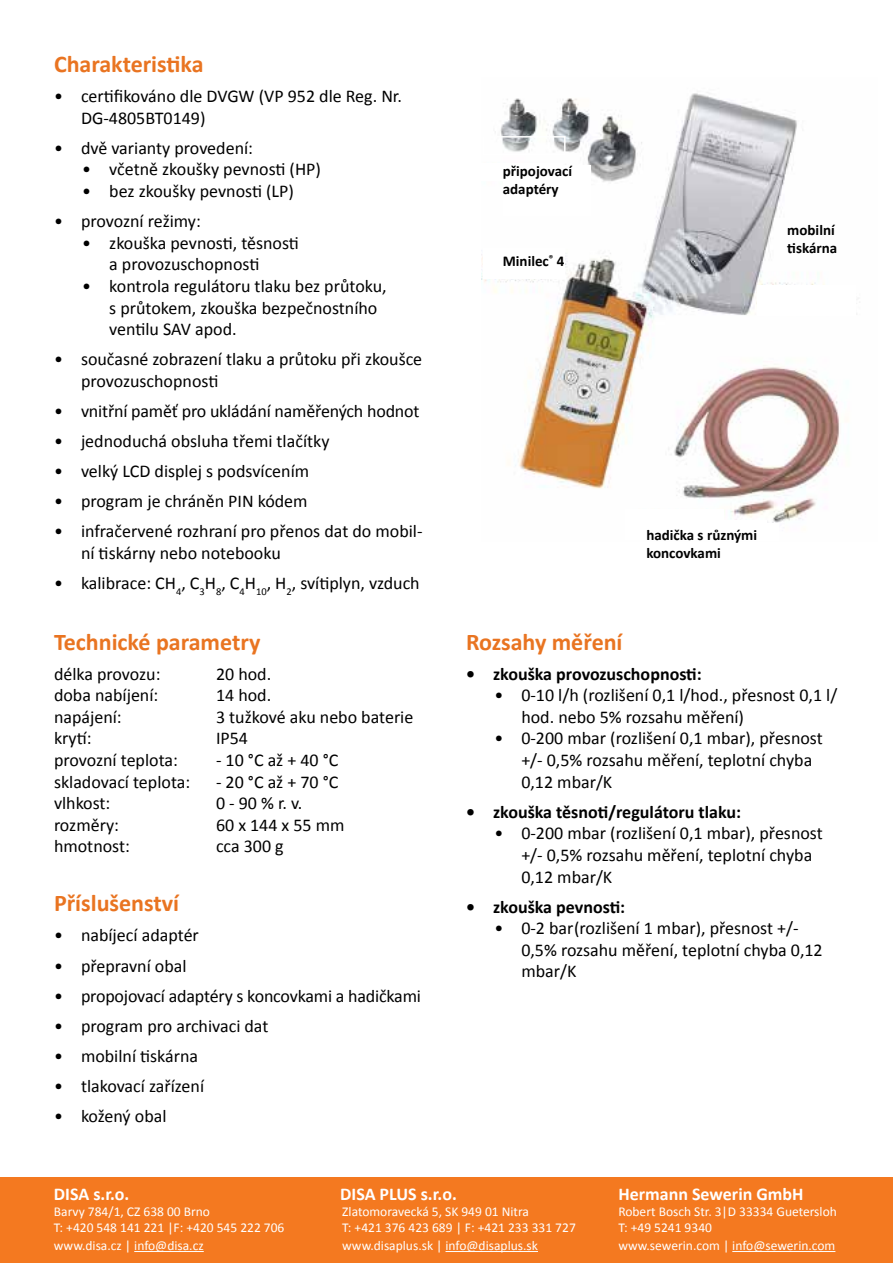
<style>
.page{position:relative;width:893px;height:1263px;background:#fff}
.page>*{position:absolute;margin:0;border:0;box-sizing:border-box;transform-origin:0 0}
.t1{font:700 24px "Calibri";color:#e97421}
.t2{font:18px/21.6px "Calibri";color:#000}
.t3{font:700 18px "Calibri";color:#000}
.t4{font:700 18px "Calibri";color:#fff}
.t5{font:700 15px/18px "Calibri";color:#000}
.t6{font:13.5px "Calibri";color:#fff}
</style>
<div class="page">
<img style="left:482px;top:93px;width:358px;height:430px">
<div style="left:483px;top:136px;width:83px;height:19px;border:2px solid #fff"></div>
<div style="left:481px;top:163px;width:81px;height:17px;background:#fff"></div>
<div style="left:483px;top:248px;width:82px;height:31px;background:#fff"></div>
<div style="left:758px;top:285px;width:98px;height:31px;background:#fff"></div>
<div style="left:503px;top:165px;width:87px;height:51px;background:#fff"></div>
<div style="left:625px;top:509px;width:98px;height:31px;background:#fff"></div>
<div style="left:668px;top:520px;width:98px;height:17px;background:#fff"></div>
<div style="left:0;top:1178px;width:893px;height:85px;background:#f47920"></div>
<hr style="left:134px;top:1251px;width:70px;height:1px;background:#fff">
<hr style="left:445px;top:1251px;width:93px;height:1px;background:#fff">
<hr style="left:732px;top:1251px;width:103px;height:1px;background:#fff">
<h1 class="t1" style="left:54px;top:47px;width:151px">Charakteristika</h1>
<p class="t2" style="left:81px;top:85px;width:322px;text-indent:-27px">• certifikováno dle DVGW (VP 952 dle Reg. Nr.<br>DG-4805BT0149)</p>
<p class="t2" style="left:54px;top:137px;width:201px">• dvě varianty provedení:</p>
<p class="t2" style="left:82px;top:158px;width:240px">• včetně zkoušky pevnosti (HP)</p>
<p class="t2" style="left:82px;top:180px;width:213px">• bez zkoušky pevnosti (LP)</p>
<p class="t2" style="left:54px;top:210px;width:148px">• provozní režimy:</p>
<p class="t2" style="left:109px;top:231px;width:191px;text-indent:-27px">• zkouška pevnosti, těsnosti a provozuschopnosti</p>
<p class="t2" style="left:109px;top:275px;width:279px;text-indent:-27px">• kontrola regulátoru tlaku bez průtoku, s průtokem, zkouška bezpečnostního ventilu SAV apod.</p>
<p class="t2" style="left:81px;top:348px;width:343px;text-indent:-27px">• současné zobrazení tlaku a průtoku při zkoušce provozuschopnosti</p>
<p class="t2" style="left:54px;top:400px;width:367px">• vnitřní paměť pro ukládání naměřených hodnot</p>
<p class="t2" style="left:54px;top:430px;width:277px">• jednoduchá obsluha třemi tlačítky</p>
<p class="t2" style="left:54px;top:460px;width:257px">• velký LCD displej s podsvícením</p>
<p class="t2" style="left:54px;top:490px;width:255px">• program je chráněn PIN kódem</p>
<p class="t2" style="left:81px;top:520px;width:343px;text-indent:-27px">• infračervené rozhraní pro přenos dat do mobil&shy;ní tiskárny nebo notebooku</p>
<p class="t2" style="left:54px;top:572px;width:367px">• kalibrace: CH<sub>4</sub>, C<sub>3</sub>H<sub>8</sub>, C<sub>4</sub>H<sub>10</sub>, H<sub>2</sub>, svítiplyn, vzduch</p>
<h1 class="t1" style="left:54px;top:624px;width:208px">Technické parametry</h1>
<p class="t2" style="left:54px;top:662px;width:108px">délka provozu:</p>
<p class="t2" style="left:216px;top:662px;width:57px">20 hod.</p>
<p class="t2" style="left:54px;top:684px;width:106px">doba nabíjení:</p>
<p class="t2" style="left:216px;top:684px;width:57px">14 hod.</p>
<p class="t2" style="left:54px;top:705px;width:69px">napájení:</p>
<p class="t2" style="left:216px;top:705px;width:199px">3 tužkové aku nebo baterie</p>
<p class="t2" style="left:54px;top:727px;width:39px">krytí:</p>
<p class="t2" style="left:216px;top:727px;width:34px">IP54</p>
<p class="t2" style="left:54px;top:749px;width:125px">provozní teplota:</p>
<p class="t2" style="left:216px;top:749px;width:124px">- 10 °C až + 40 °C</p>
<p class="t2" style="left:54px;top:770px;width:138px">skladovací teplota:</p>
<p class="t2" style="left:216px;top:770px;width:124px">- 20 °C až + 70 °C</p>
<p class="t2" style="left:54px;top:792px;width:58px">vlhkost:</p>
<p class="t2" style="left:216px;top:792px;width:88px">0 - 90 % r. v.</p>
<p class="t2" style="left:54px;top:813px;width:67px">rozměry:</p>
<p class="t2" style="left:216px;top:813px;width:130px">60 x 144 x 55 mm</p>
<p class="t2" style="left:54px;top:835px;width:77px">hmotnost:</p>
<p class="t2" style="left:216px;top:835px;width:69px">cca 300 g</p>
<h1 class="t1" style="left:54px;top:886px;width:126px">Příslušenství</h1>
<p class="t2" style="left:54px;top:924px;width:146px">• nabíjecí adaptér</p>
<p class="t2" style="left:54px;top:954px;width:134px">• přepravní obal</p>
<p class="t2" style="left:54px;top:984px;width:369px">• propojovací adaptéry s koncovkami a hadičkami</p>
<p class="t2" style="left:54px;top:1014px;width:216px">• program pro archivaci dat</p>
<p class="t2" style="left:54px;top:1044px;width:146px">• mobilní tiskárna</p>
<p class="t2" style="left:54px;top:1075px;width:152px">• tlakovací zařízení</p>
<p class="t2" style="left:54px;top:1105px;width:114px">• kožený obal</p>
<p class="t5" style="left:503px;top:162px;width:71px">připojovací adaptéry</p>
<p class="t5" style="left:503px;top:252px;width:63px">Minilec<sup>®</sup> 4</p>
<p class="t5" style="left:787px;top:220px;width:51px">mobilní tiskárna</p>
<p class="t5" style="left:646px;top:526px;width:112px">hadička s různými koncovkami</p>
<h1 class="t1" style="left:466px;top:624px;width:158px">Rozsahy měření</h1>
<p class="t3" style="left:466px;top:661px;width:237px">• zkouška provozuschopnosti:</p>
<p class="t2" style="left:521px;top:684px;width:317px;text-indent:-27px">• 0-10 l/h (rozlišení 0,1 l/hod., přesnost 0,1 l/ hod. nebo 5% rozsahu měření)</p>
<p class="t2" style="left:521px;top:727px;width:303px;text-indent:-27px">• 0-200 mbar (rozlišení 0,1 mbar), přesnost +/- 0,5% rozsahu měření, teplotní chyba<br>0,12 mbar/K</p>
<p class="t3" style="left:466px;top:799px;width:277px">• zkouška těsnoti/regulátoru tlaku:</p>
<p class="t2" style="left:521px;top:822px;width:303px;text-indent:-27px">• 0-200 mbar (rozlišení 0,1 mbar), přesnost +/- 0,5% rozsahu měření, teplotní chyba<br>0,12 mbar/K</p>
<p class="t3" style="left:466px;top:894px;width:161px">• zkouška pevnosti:</p>
<p class="t2" style="left:521px;top:917px;width:303px;text-indent:-27px">• 0-2 bar(rozlišení 1 mbar), přesnost +/-<br>0,5% rozsahu měření, teplotní chyba 0,12 mbar/K</p>
<p class="t4" style="left:54px;top:1181px;width:77px">DISA s.r.o.</p>
<p class="t4" style="left:340px;top:1181px;width:118px">DISA PLUS s.r.o.</p>
<p class="t4" style="left:618px;top:1181px;width:187px">Hermann Sewerin GmbH</p>
<p class="t6" style="left:54px;top:1202px;width:158px">Barvy 784/1, CZ 638 00 Brno</p>
<p class="t6" style="left:342px;top:1202px;width:188px">Zlatomoravecká 5, SK 949 01 Nitra</p>
<p class="t6" style="left:618px;top:1202px;width:220px">Robert Bosch Str. 3|D 33334 Guetersloh</p>
<p class="t6" style="left:54px;top:1218px;width:232px">T: +420 548 141 221 |F: +420 545 222 706</p>
<p class="t6" style="left:342px;top:1218px;width:235px">T: +421 376 423 689 | F: +421 233 331 727</p>
<p class="t6" style="left:618px;top:1218px;width:95px">T: +49 5241 9340</p>
<p class="t6" style="left:54px;top:1236px;width:151px">www.disa.cz | info@disa.cz</p>
<p class="t6" style="left:342px;top:1236px;width:197px">www.disaplus.sk | info@disaplus.sk</p>
<p class="t6" style="left:618px;top:1236px;width:219px">www.sewerin.com | info@sewerin.com</p>
</div>
